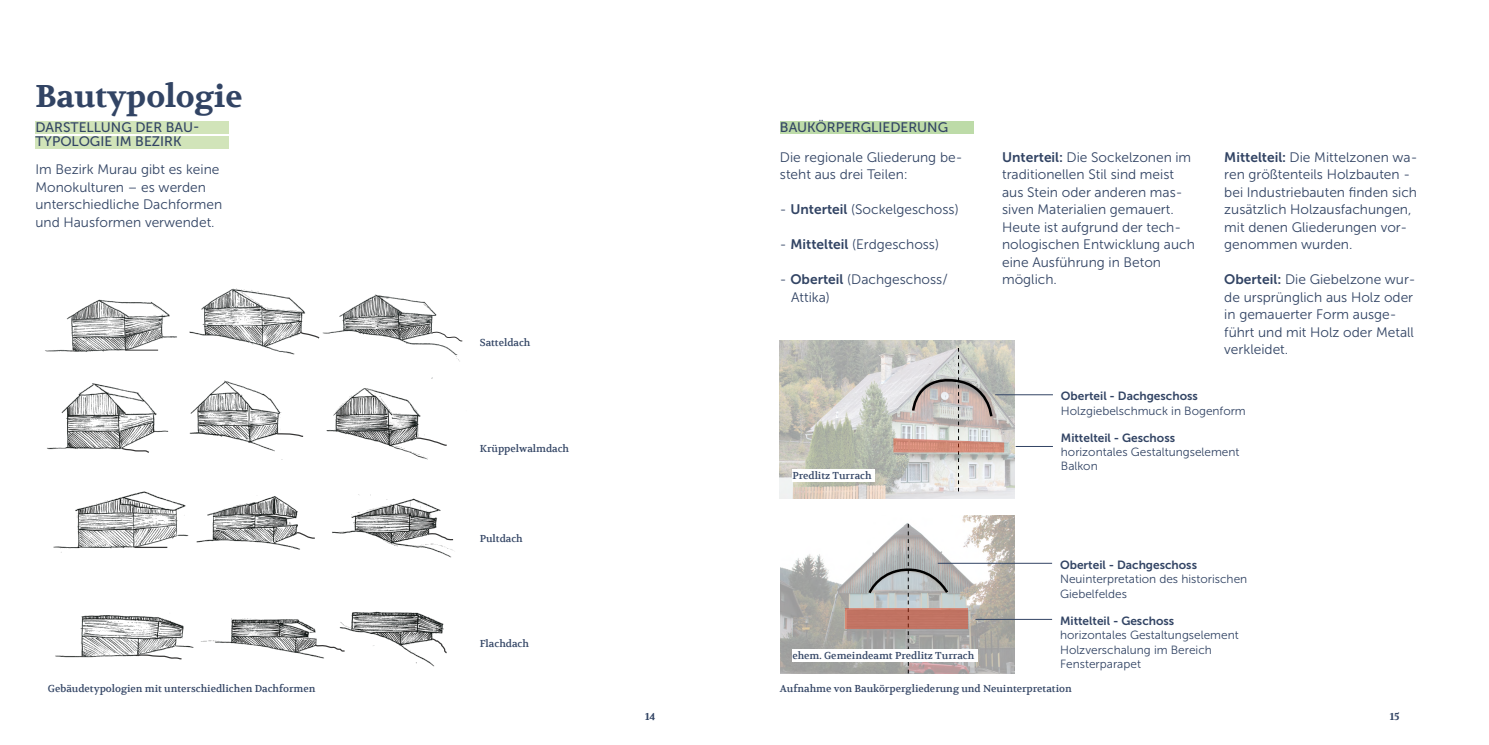
<style>
.page{position:relative;width:1489px;height:745px;background:#fff}
.page>*{position:absolute;margin:0;border:0;box-sizing:border-box;transform-origin:0 0}
.t1{font:700 31.25px "Volkhov";color:#324464}
.t2{font:13.75px/17.5px "Museo Sans 300";color:#324464}
.t3{font:13.75px/14.8px "Museo Sans 500";color:#324464}
.t4{font:11.88px/14.2px "Museo Sans 300";color:#324464}
.t5{font:11.88px "Museo Sans 700";color:#324464}
.t6{font:10px "Volkhov";color:#324464}
.t7{font:700 10px "Volkhov";color:#324464}
.s1{font-family:"Museo Sans 700"}
.s2{color:#334464}
</style>
<div class="page">
<div style="left:780px;top:121px;width:193px;height:12px;background:#bddba8"></div>
<svg style="left:779px;top:340px;width:239px;height:334px"></svg>
<hr style="left:995px;top:394px;width:57px;height:1px;background:#324464">
<hr style="left:1015px;top:446px;width:37px;height:1px;background:#324464">
<hr style="left:937px;top:562px;width:115px;height:1px;background:#324464">
<hr style="left:975px;top:618px;width:77px;height:1px;background:#324464">
<svg style="left:893px;top:348px;width:111px;height:143px;background:#cec6c3"></svg>
<svg style="left:866px;top:523px;width:83px;height:150px"></svg>
<div style="left:845px;top:608px;width:123px;height:20px;background:#c27363"></div>
<div style="left:792px;top:469px;width:83px;height:12px;background:#fff"></div>
<div style="left:792px;top:649px;width:185px;height:12px;background:#fff"></div>
<div style="left:35px;top:121px;width:194px;height:12px;background:#d1e4b9"></div>
<div style="left:35px;top:136px;width:194px;height:12px;background:#d1e4b9"></div>
<img style="left:45px;top:288px;width:415px;height:379px">
<svg style="left:430px;top:331px;width:33px;height:11px"></svg>
<hr style="left:126px;top:349px;width:32px;height:1px;background:#373636">
<svg style="left:299px;top:330px;width:22px;height:9px"></svg>
<svg style="left:415px;top:436px;width:33px;height:10px"></svg>
<svg style="left:276px;top:432px;width:28px;height:5px"></svg>
<svg style="left:120px;top:446px;width:30px;height:7px"></svg>
<svg style="left:427px;top:532px;width:27px;height:9px"></svg>
<svg style="left:296px;top:531px;width:20px;height:8px"></svg>
<hr style="left:135px;top:546px;width:32px;height:1px;background:#373636">
<svg style="left:430px;top:637px;width:17px;height:17px"></svg>
<svg style="left:314px;top:643px;width:32px;height:9px"></svg>
<svg style="left:136px;top:654px;width:47px;height:5px"></svg>
<h1 class="t1" style="left:35px;top:77px;width:208px">Bautypologie</h1>
<p class="t3" style="left:35px;top:119px;width:166px">DARSTELLUNG DER BAU-<br>TYPOLOGIE IM BEZIRK</p>
<p class="t2" style="left:35px;top:161px;width:188px">Im Bezirk Murau gibt es keine<br>Monokulturen – es werden unterschiedliche Dachformen und Hausformen verwendet.</p>
<p class="t6" style="left:48px;top:681px;width:269px">Gebäudetypologien mit unterschiedlichen Dachformen</p>
<p class="t6" style="left:480px;top:336px;width:52px">Satteldach</p>
<p class="t6" style="left:480px;top:441px;width:91px">Krüppelwalmdach</p>
<p class="t6" style="left:480px;top:531px;width:44px">Pultdach</p>
<p class="t6" style="left:480px;top:636px;width:51px">Flachdach</p>
<p class="t3" style="left:780px;top:119px;width:170px">BAUKÖRPERGLIEDERUNG</p>
<p class="t2" style="left:780px;top:148px;width:184px">Die regionale Gliederung be&shy;steht aus drei Teilen:</p>
<p class="t2" style="left:780px;top:200px;width:180px">- <span class="s1">Unterteil</span> (Sockelgeschoss)</p>
<p class="t2" style="left:780px;top:235px;width:161px">- <span class="s1">Mittelteil</span> (Erdgeschoss)</p>
<p class="t2" style="left:791px;top:270px;width:158px;text-indent:-11px">- <span class="s1">Oberteil</span> (Dachgeschoss/<br>Attika)</p>
<p class="t6" style="left:792px;top:469px;width:81px">Predlitz Turrach</p>
<p class="t2" style="left:1002px;top:148px;width:194px"><span class="s1">Unterteil:</span> Die Sockelzonen im traditionellen Stil sind meist aus Stein oder anderen mas&shy;siven Materialien gemauert.<br>Heute ist aufgrund der tech&shy;nologischen Entwicklung auch eine Ausführung in Beton möglich.</p>
<p class="t2" style="left:1224px;top:148px;width:195px"><span class="s1">Mittelteil:</span> Die Mittelzonen wa&shy;ren größtenteils Holzbauten - bei Industriebauten finden sich zusätzlich Holzausfachungen, mit denen Gliederungen vor&shy;genommen wurden.</p>
<p class="t2" style="left:1224px;top:271px;width:193px"><span class="s1">Oberteil:</span> Die Giebelzone wur&shy;de ursprünglich aus Holz oder in gemauerter Form ausge&shy;führt und mit Holz oder Metall verkleidet.</p>
<p class="t5" style="left:1060px;top:389px;width:138px">Oberteil - Dachgeschoss</p>
<p class="t4" style="left:1060px;top:403px;width:186px">Holzgiebelschmuck in Bogenform</p>
<p class="t5" style="left:1060px;top:431px;width:116px">Mittelteil - Geschoss</p>
<p class="t4" style="left:1060px;top:444px;width:180px">horizontales Gestaltungselement<br>Balkon</p>
<p class="t6" style="left:792px;top:649px;width:183px">ehem. Gemeindeamt Predlitz Turrach</p>
<p class="t5" style="left:1060px;top:558px;width:138px">Oberteil - Dachgeschoss</p>
<p class="t4" style="left:1060px;top:572px;width:189px">Neuinterpretation des historischen<br>Giebelfeldes</p>
<p class="t5" style="left:1060px;top:614px;width:116px">Mittelteil - Geschoss</p>
<p class="t4" style="left:1060px;top:627px;width:180px">horizontales Gestaltungselement<br>Holzverschalung im Bereich<br>Fensterparapet</p>
<p class="t6" style="left:780px;top:681px;width:293px">Aufnahme von <span class="s2">Baukörpergliederung</span> und Neuinterpretation</p>
<p class="t7" style="left:645px;top:710px;width:12px">14</p>
<p class="t7" style="left:1389px;top:710px;width:11px">15</p>
</div>
